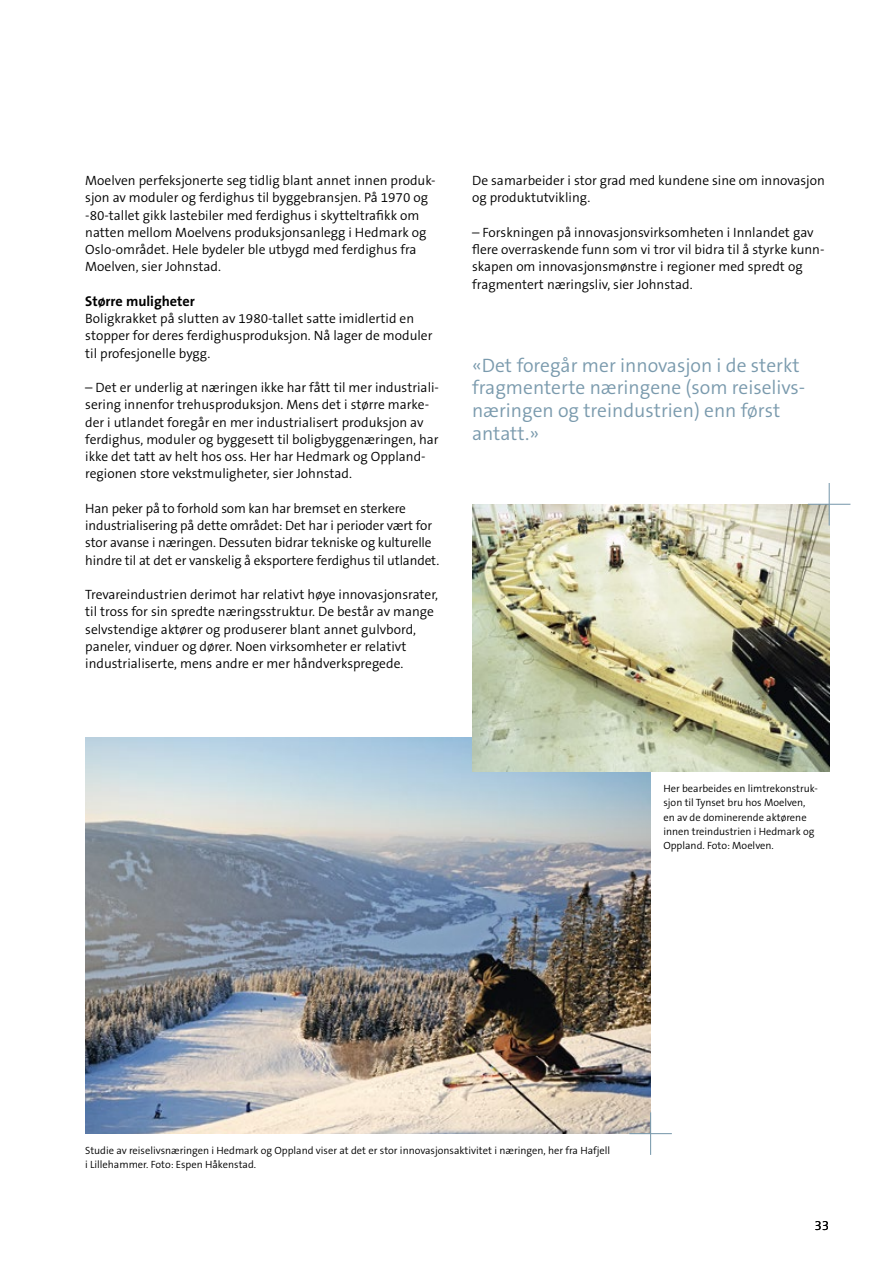
<style>
.page{position:relative;width:893px;height:1263px;background:#fff}
.page>*{position:absolute;margin:0;border:0;box-sizing:border-box;transform-origin:0 0}
.t1{font:300 19.5px/22.5px "The Sans B4";color:#7a9aad}
.t2{font:700 14.25px "The Sans B7";color:#000}
.t3{font:300 13.5px/17.2px "The Sans B4";color:#000}
.t4{font:300 10.5px/14.2px "The Sans B4";color:#000}
</style>
<div class="page">
<img style="left:85px;top:737px;width:566px;height:397px">
<img style="left:472px;top:504px;width:357px;height:268px">
<hr style="left:629px;top:1133px;width:43px;height:1px;background:#7a9aad">
<hr style="left:650px;top:1112px;width:1px;height:43px;background:#7a9aad">
<hr style="left:808px;top:504px;width:42px;height:1px;background:#7a9aad">
<hr style="left:829px;top:483px;width:1px;height:42px;background:#7a9aad">
<p class="t3" style="left:85px;top:172px;width:352px">Moelven perfeksjonerte seg tidlig blant annet innen produk&shy;sjon av moduler og ferdighus til byggebransjen. På 1970 og -80-tallet gikk lastebiler med ferdighus i skytteltrafikk om natten mellom Moelvens produksjonsanlegg i Hedmark og Oslo-området. Hele bydeler ble utbygd med ferdighus fra Moelven, sier Johnstad.</p>
<p class="t2" style="left:85px;top:293px;width:111px">Større muligheter</p>
<p class="t3" style="left:85px;top:310px;width:349px">Boligkrakket på slutten av 1980-tallet satte imidlertid en stopper for deres ferdighusproduksjon. Nå lager de moduler til profesjonelle bygg.</p>
<p class="t3" style="left:85px;top:379px;width:355px">– Det er underlig at næringen ikke har fått til mer industriali&shy;sering innenfor trehusproduksjon. Mens det i større marke&shy;der i utlandet foregår en mer industrialisert produksjon av ferdighus, moduler og byggesett til boligbyggenæringen, har ikke det tatt av helt hos oss. Her har Hedmark og Oppland&shy;regionen store vekstmuligheter, sier Johnstad.</p>
<p class="t3" style="left:85px;top:500px;width:356px">Han peker på to forhold som kan har bremset en sterkere industrialisering på dette området: Det har i perioder vært for stor avanse i næringen. Dessuten bidrar tekniske og kulturelle hindre til at det er vanskelig å eksportere ferdighus til utlandet.</p>
<p class="t3" style="left:85px;top:586px;width:354px">Trevareindustrien derimot har relativt høye innovasjonsrater, til tross for sin spredte næringsstruktur. De består av mange selvstendige aktører og produserer blant annet gulvbord, paneler, vinduer og dører. Noen virksomheter er relativt industrialiserte, mens andre er mer håndverkspregede.</p>
<p class="t3" style="left:472px;top:172px;width:354px">De samarbeider i stor grad med kundene sine om innovasjon og produktutvikling.</p>
<p class="t3" style="left:472px;top:224px;width:354px">– Forskningen på innovasjonsvirksomheten i Innlandet gav flere overraskende funn som vi tror vil bidra til å styrke kunn&shy;skapen om innovasjonsmønstre i regioner med spredt og fragmentert næringsliv, sier Johnstad.</p>
<h1 class="t1" style="left:472px;top:355px;width:335px">«Det foregår mer innovasjon i de sterkt fragmenterte næringene (som reiselivs&shy;næringen og treindustrien) enn først antatt.»</h1>
<p class="t4" style="left:663px;top:782px;width:156px">Her bearbeides en limtrekonstruk&shy;sjon til Tynset bru hos Moelven, en av de dominerende aktørene innen treindustrien i Hedmark og<br>Oppland. Foto: Moelven.</p>
<p class="t4" style="left:85px;top:1144px;width:527px">Studie av reiselivsnæringen i Hedmark og Oppland viser at det er stor innovasjonsaktivitet i næringen, her fra Hafjell i Lillehammer. Foto: Espen Håkenstad.</p>
<p class="t3" style="left:814px;top:1218px;width:16px">33</p>
</div>
